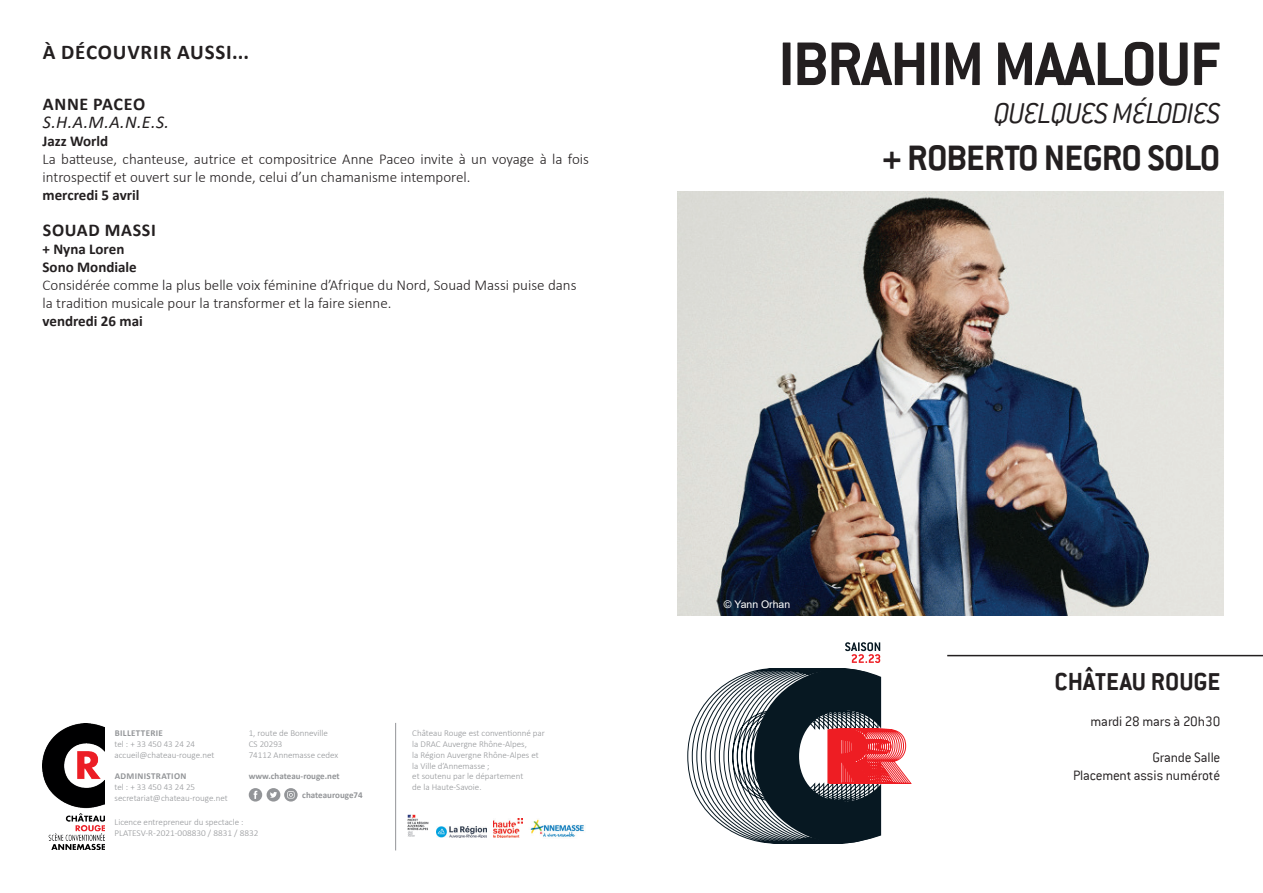
<style>
.page{position:relative;width:1263px;height:893px;background:#fff}
.page>*{position:absolute;margin:0;border:0;box-sizing:border-box;transform-origin:0 0}
.t1{font:700 67.5px "Conduit ITC";letter-spacing:-.02em;color:#231f20}
.t2{font:700 39px "Conduit ITC";letter-spacing:-.02em;color:#231f20}
.t3{font:italic 300 31.5px "Conduit ITC";letter-spacing:-.02em;color:#231f20}
.t4{font:700 27px "Conduit ITC";color:#231f20}
.t5{font:700 21px "Calibri";letter-spacing:.04em;color:#231f20}
.t6{font:700 18px "Calibri";letter-spacing:.04em;color:#231f20}
.t7{font:italic 18px "Calibri";color:#231f20}
.t8{font:300 15px/18px "Calibri";color:#231f20}
.t9{font:700 15px/18px "Calibri";color:#231f20}
.t10{font:300 15px/18px "Conduit ITC";letter-spacing:-.01em;color:#231f20;text-align:right}
.t11{font:10.5px "Arial";color:#fff}
.t12{font:300 9px/10.8px "Calibri";color:#939598}
.t13{font:700 9px "Calibri";color:#939598}
.t14{font:700 9px "Calibri";letter-spacing:.04em;color:#939598}
</style>
<div class="page">
<hr style="left:947px;top:655px;width:316px;height:1px;background:#231f20">
<img style="left:43px;top:723px;width:61px;height:127px">
<hr style="left:395px;top:723px;width:1px;height:127px;background:#939598">
<img style="left:407px;top:814px;width:22px;height:23px">
<img style="left:436px;top:826px;width:50px;height:12px">
<img style="left:493px;top:818px;width:29px;height:20px">
<img style="left:530px;top:819px;width:54px;height:18px">
<div style="left:267px;top:788px;width:13px;height:13px;background:#939598;border-radius:50%"></div>
<svg style="left:270px;top:792px;width:7px;height:6px"></svg>
<div style="left:249px;top:788px;width:13px;height:13px;background:#939598;border-radius:50%"></div>
<svg style="left:254px;top:791px;width:3px;height:8px"></svg>
<svg style="left:284px;top:788px;width:14px;height:13px"></svg>
<svg style="left:287px;top:791px;width:8px;height:7px"></svg>
<svg style="left:687px;top:642px;width:224px;height:201px"></svg>
<img style="left:677px;top:191px;width:547px;height:424px">
<h3 class="t5" style="left:43px;top:37px;width:208px">À DÉCOUVRIR AUSSI...</h3>
<h3 class="t6" style="left:43px;top:91px;width:104px">ANNE PACEO</h3>
<h3 class="t7" style="left:43px;top:109px;width:128px">S.H.A.M.A.N.E.S.</h3>
<h3 class="t9" style="left:43px;top:132px;width:67px">Jazz World</h3>
<h3 class="t8" style="left:43px;top:150px;width:548px">La batteuse, chanteuse, autrice et compositrice Anne Paceo invite à un voyage à la fois introspectif et ouvert sur le monde, celui d’un chamanisme intemporel.</h3>
<h3 class="t9" style="left:43px;top:186px;width:98px">mercredi 5 avril</h3>
<h3 class="t6" style="left:43px;top:217px;width:115px">SOUAD MASSI</h3>
<h3 class="t9" style="left:43px;top:240px;width:96px">+ Nyna Loren<br>Sono Mondiale</h3>
<h3 class="t8" style="left:43px;top:276px;width:535px">Considérée comme la plus belle voix féminine d’Afrique du Nord, Souad Massi puise dans la tradition musicale pour la transformer et la faire sienne.</h3>
<h3 class="t9" style="left:43px;top:312px;width:102px">vendredi 26 mai</h3>
<p class="t12" style="left:249px;top:728px;width:91px">1, route de Bonneville<br>CS 20293<br>74112 Annemasse cedex</p>
<p class="t13" style="left:249px;top:770px;width:92px">www.chateau-rouge.net</p>
<p class="t14" style="left:115px;top:727px;width:50px">BILLETTERIE</p>
<p class="t12" style="left:115px;top:738px;width:101px">tel : + 33 450 43 24 24 accueil@chateau-rouge.net</p>
<p class="t14" style="left:115px;top:770px;width:73px">ADMINISTRATION</p>
<p class="t12" style="left:115px;top:782px;width:115px">tel : + 33 450 43 24 25 secretariat@chateau-rouge.net</p>
<p class="t13" style="left:302px;top:789px;width:62px">chateaurouge74</p>
<p class="t12" style="left:115px;top:816px;width:145px">Licence entrepreneur du spectacle :<br>PLATESV-R-2021-008830 / 8831 / 8832</p>
<p class="t12" style="left:412px;top:728px;width:134px">Château Rouge est conventionné par la DRAC Auvergne Rhône-Alpes,<br>la Région Auvergne Rhône-Alpes et la Ville d’Annemasse ;<br>et soutenu par le département<br>de la Haute-Savoie.</p>
<h1 class="t1" style="left:778px;top:24px;width:444px">IBRAHIM MAALOUF</h1>
<h3 class="t3" style="left:994px;top:96px;width:228px">QUELQUES MÉLODIES</h3>
<h2 class="t2" style="left:882px;top:135px;width:340px">+ ROBERTO NEGRO SOLO</h2>
<p class="t11" style="left:724px;top:597px;width:68px">© Yann Orhan</p>
<h3 class="t4" style="left:1054px;top:666px;width:167px">CHÂTEAU ROUGE</h3>
<h3 class="t10" style="left:1090px;top:712px;width:131px">mardi 28 mars à 20h30</h3>
<h3 class="t10" style="left:1073px;top:748px;width:149px">Grande Salle<br>Placement assis numéroté</h3>
</div>
